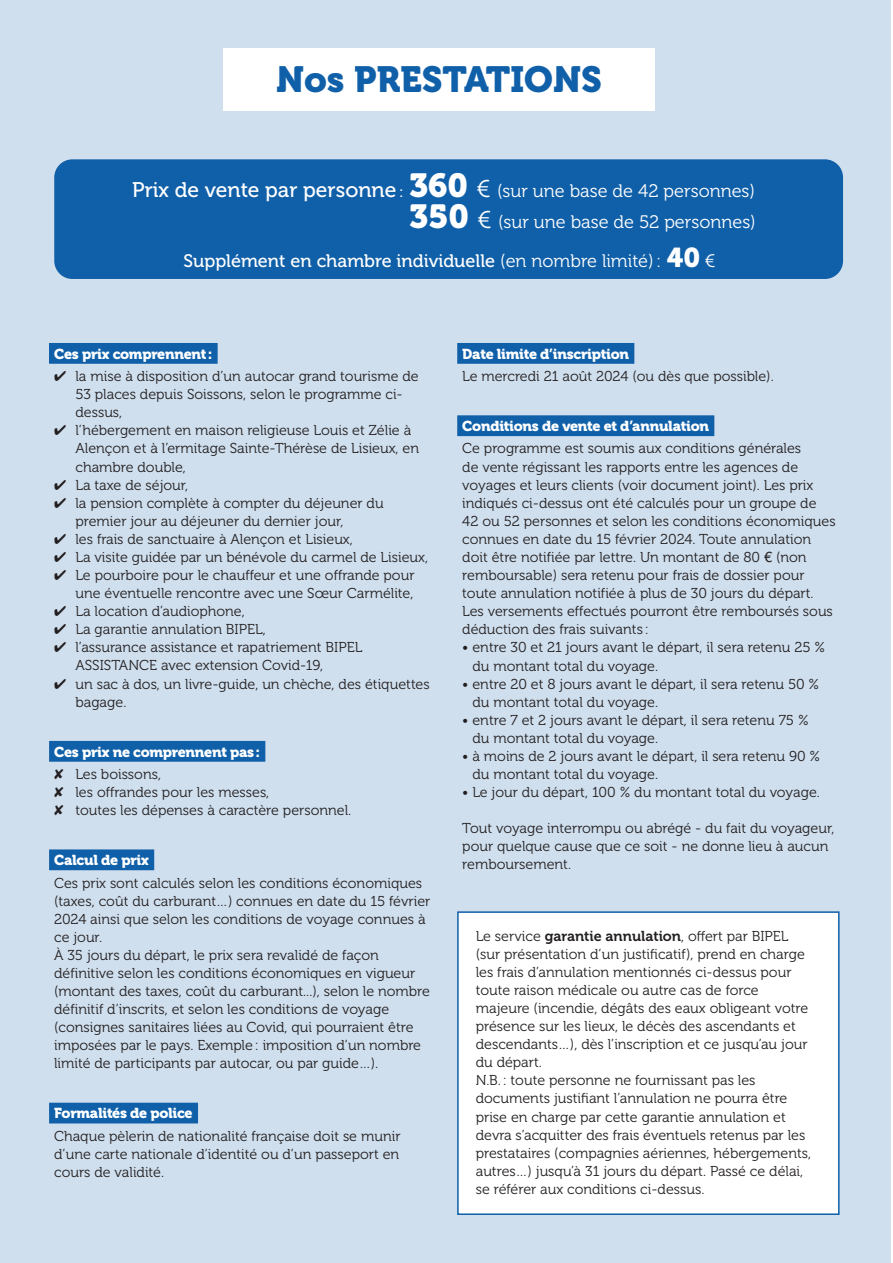
<style>
.page{position:relative;width:893px;height:1263px;background:#fff}
.page>*{position:absolute;margin:0;border:0;box-sizing:border-box;transform-origin:0 0}
.t1{font:36.15px "Museo 900";color:#1060a9}
.t2{font:18.15px/31.7px "Museo 300";color:#fff;text-align:right}
.t3{font:18.15px "Museo 500";color:#fff}
.t4{font:14.25px/18.1px "Museo 300";color:#231f20}
.t5{font:14.25px "Museo 900";letter-spacing:-.02em;color:#fff}
.s1{font-family:"Museo 500";font-size:21.15px}
.s2{font-family:"Museo 500";font-size:15px}
.s3{font-family:"Museo 900";font-size:33.15px}
.s4{font-size:24.15px}
.s5{font-family:"Museo 300"}
.s6{font-family:"Museo 900";font-size:27.15px}
.s7{font-family:"Helvetica Neue LT Std"}
.s8{font-family:"Museo 700"}
</style>
<div class="page">
<div style="left:0;top:0;width:891px;height:1263px;background:#cfdfee"></div>
<div style="left:50px;top:344px;width:167px;height:19px;background:#1060a9"></div>
<div style="left:49px;top:343px;width:169px;height:21px;border:2px solid #1060a9"></div>
<div style="left:54px;top:344px;width:159px;height:15px;background:#1060a9"></div>
<div style="left:50px;top:742px;width:215px;height:19px;background:#1060a9"></div>
<div style="left:49px;top:741px;width:216px;height:21px;border:2px solid #1060a9"></div>
<div style="left:54px;top:742px;width:206px;height:15px;background:#1060a9"></div>
<div style="left:50px;top:850px;width:103px;height:19px;background:#1060a9"></div>
<div style="left:49px;top:849px;width:105px;height:21px;border:2px solid #1060a9"></div>
<div style="left:54px;top:850px;width:95px;height:15px;background:#1060a9"></div>
<div style="left:50px;top:1103px;width:147px;height:20px;background:#1060a9"></div>
<div style="left:458px;top:344px;width:176px;height:19px;background:#1060a9"></div>
<div style="left:457px;top:343px;width:177px;height:21px;border:2px solid #1060a9"></div>
<div style="left:462px;top:344px;width:167px;height:15px;background:#1060a9"></div>
<div style="left:458px;top:416px;width:256px;height:19px;background:#1060a9"></div>
<div style="left:457px;top:415px;width:257px;height:21px;border:2px solid #1060a9"></div>
<div style="left:462px;top:416px;width:247px;height:15px;background:#1060a9"></div>
<div style="left:223px;top:48px;width:432px;height:63px;background:#fff"></div>
<div style="left:458px;top:912px;width:381px;height:302px;background:#fff"></div>
<div style="left:457px;top:911px;width:383px;height:304px;border:2px solid #1060a9"></div>
<div style="left:54px;top:159px;width:789px;height:120px;background:#1060a9;border-radius:18px"></div>
<h1 class="t1" style="left:276px;top:59px;width:327px">Nos PRESTATIONS</h1>
<p class="t2" style="left:132px;top:175px;width:625px"><span class="s1">Prix de vente par personne</span> <span class="s2">:</span> <span class="s3">360</span> <span class="s4">€</span> (sur une base de 42 personnes)<br><span class="s3">350</span> <span class="s4">€</span> (sur une base de 52 personnes)</p>
<p class="t3" style="left:184px;top:251px;width:534px">Supplément en chambre individuelle <span class="s5">(en nombre limité) :</span> <span class="s6">40</span> <span class="s5">€</span></p>
<p class="t5" style="left:54px;top:346px;width:160px">Ces prix comprennent :</p>
<p class="t4" style="left:75px;top:367px;width:356px">la mise à disposition d’un autocar grand tourisme de 53 places depuis Soissons, selon le programme ci&shy;dessus,<br>l’hébergement en maison religieuse Louis et Zélie à Alençon et à l’ermitage Sainte-Thérèse de Lisieux, en chambre double,<br>La taxe de séjour,<br>la pension complète à compter du déjeuner du premier jour au déjeuner du dernier jour,<br>les frais de sanctuaire à Alençon et Lisieux,<br>La visite guidée par un bénévole du carmel de Lisieux, Le pourboire pour le chauffeur et une offrande pour une éventuelle rencontre avec une Sœur Carmélite, La location d’audiophone,<br>La garantie annulation BIPEL,<br>l’assurance assistance et rapatriement BIPEL ASSISTANCE avec extension Covid-19,<br>un sac à dos, un livre-guide, un chèche, des étiquettes bagage.</p>
<p class="t5" style="left:54px;top:743px;width:207px">Ces prix ne comprennent pas :</p>
<p class="t4" style="left:75px;top:765px;width:277px">Les boissons,<br>les offrandes pour les messes,<br>toutes les dépenses à caractère personnel.</p>
<p class="t5" style="left:54px;top:852px;width:96px">Calcul de prix</p>
<p class="t4" style="left:54px;top:874px;width:378px">Ces prix sont calculés selon les conditions économiques (taxes, coût du carburant…) connues en date du 15 février 2024 ainsi que selon les conditions de voyage connues à ce jour.<br>À 35 jours du départ, le prix sera revalidé de façon définitive selon les conditions économiques en vigueur (montant des taxes, coût du carburant...), selon le nombre définitif d’inscrits, et selon les conditions de voyage (consignes sanitaires liées au Covid, qui pourraient être imposées par le pays. Exemple : imposition d’un nombre limité de participants par autocar, ou par guide…).</p>
<p class="t5" style="left:54px;top:1105px;width:140px">Formalités de police</p>
<p class="t4" style="left:54px;top:1127px;width:348px;text-align:justify">Chaque pèlerin de nationalité française doit se munir d’une carte nationale d’identité ou d’un passeport en cours de validité.</p>
<p class="t5" style="left:462px;top:346px;width:168px">Date limite d’inscription</p>
<p class="t4" style="left:462px;top:367px;width:313px">Le mercredi 21 août 2024 (ou dès que possible).</p>
<p class="t5" style="left:462px;top:418px;width:248px">Conditions de vente et d’annulation</p>
<p class="t4" style="left:462px;top:440px;width:375px">Ce programme est soumis aux conditions générales<br>de vente régissant les rapports entre les agences de voyages et leurs clients (voir document joint). Les prix indiqués ci-dessus ont été calculés pour un groupe de 42 ou 52 personnes et selon les conditions économiques connues en date du 15 février 2024. Toute annulation doit être notifiée par lettre. Un montant de 80 <span class="s7">€</span> (non remboursable) sera retenu pour frais de dossier pour toute annulation notifiée à plus de 30 jours du départ.<br>Les versements effectués pourront être remboursés sous déduction des frais suivants :</p>
<p class="t4" style="left:472px;top:639px;width:354px;text-indent:-10px">• entre 30 et 21 jours avant le départ, il sera retenu 25 % du montant total du voyage.</p>
<p class="t4" style="left:472px;top:675px;width:348px;text-indent:-10px">• entre 20 et 8 jours avant le départ, il sera retenu 50 % du montant total du voyage.</p>
<p class="t4" style="left:472px;top:711px;width:338px;text-indent:-10px">• entre 7 et 2 jours avant le départ, il sera retenu 75 % du montant total du voyage.</p>
<p class="t4" style="left:472px;top:747px;width:349px;text-indent:-10px">• à moins de 2 jours avant le départ, il sera retenu 90 % du montant total du voyage.</p>
<p class="t4" style="left:462px;top:783px;width:359px">• Le jour du départ, 100 % du montant total du voyage.</p>
<p class="t4" style="left:462px;top:819px;width:374px">Tout voyage interrompu ou abrégé - du fait du voyageur, pour quelque cause que ce soit - ne donne lieu à aucun remboursement.</p>
<p class="t4" style="left:476px;top:927px;width:337px">Le service <span class="s8">garantie annulation</span>, offert par BIPEL (sur présentation d’un justificatif), prend en charge les frais d’annulation mentionnés ci-dessus pour toute raison médicale ou autre cas de force majeure (incendie, dégâts des eaux obligeant votre présence sur les lieux, le décès des ascendants et descendants…), dès l’inscription et ce jusqu’au jour du départ.<br>N.B. : toute personne ne fournissant pas les documents justifiant l’annulation ne pourra être prise en charge par cette garantie annulation et devra s’acquitter des frais éventuels retenus par les prestataires (compagnies aériennes, hébergements, autres…) jusqu’à 31 jours du départ. Passé ce délai, se référer aux conditions ci-dessus.</p>
</div>
